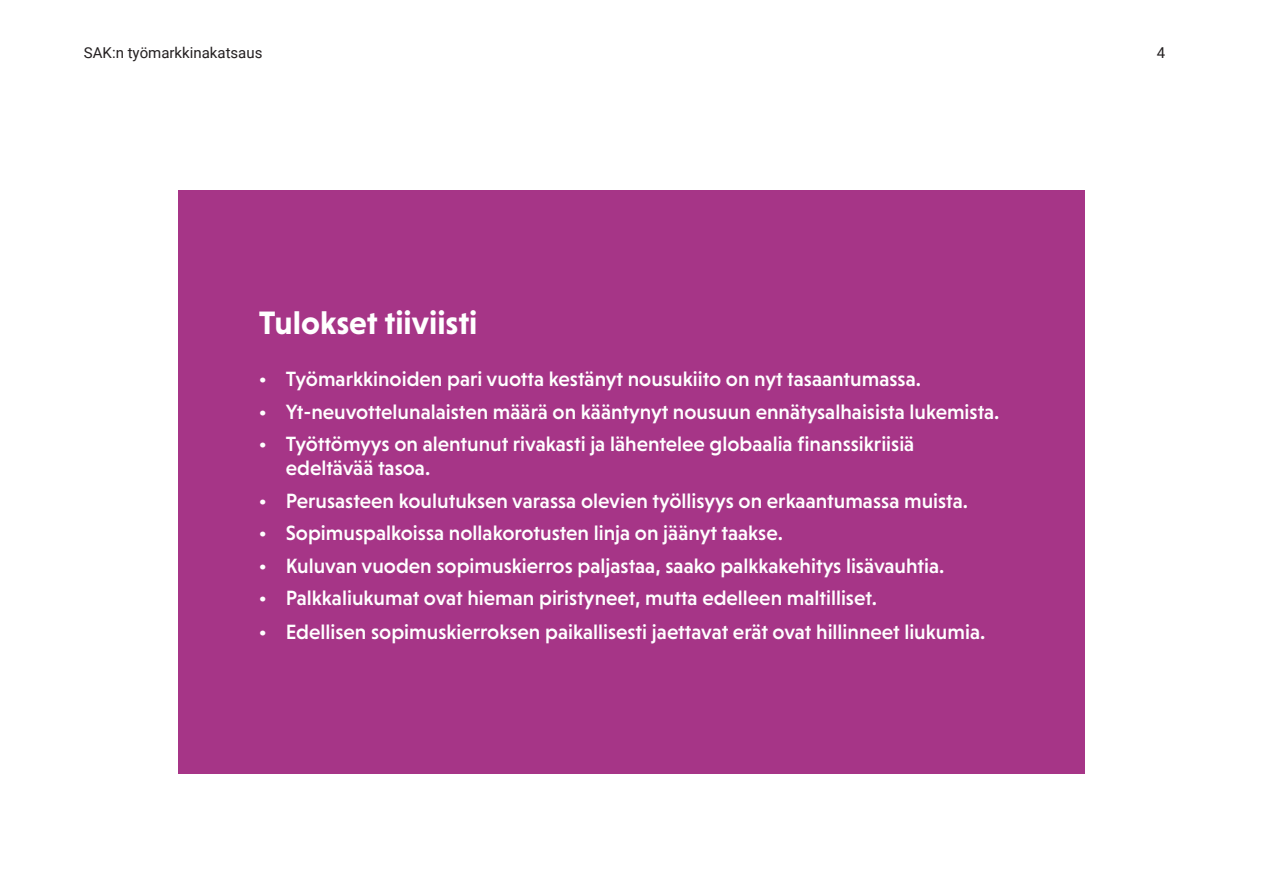
<style>
.page{position:relative;width:1263px;height:893px;background:#fff}
.page>*{position:absolute;margin:0;border:0;box-sizing:border-box;transform-origin:0 0}
.t1{font:700 33px "Niveau Grotesk";color:#fff}
.t2{font:500 21px/24px "Niveau Grotesk";color:#fff}
.t3{font:15px "Roboto";color:#231f20}
</style>
<div class="page">
<div style="left:178px;top:191px;width:907px;height:583px;background:#a63587"></div>
<p class="t3" style="left:84px;top:42px;width:180px">SAK:n työmarkkinakatsaus</p>
<p class="t3" style="left:1157px;top:42px;width:10px">4</p>
<p class="t1" style="left:259px;top:304px;width:220px">Tulokset tiiviisti</p>
<p class="t2" style="left:259px;top:367px;width:664px">• Työmarkkinoiden pari vuotta kestänyt nousukiito on nyt tasaantumassa.</p>
<p class="t2" style="left:259px;top:399px;width:742px">• Yt-neuvottelunalaisten määrä on kääntynyt nousuun ennätysalhaisista lukemista.</p>
<p class="t2" style="left:286px;top:432px;width:630px;text-indent:-27px">• Työttömyys on alentunut rivakasti ja lähentelee globaalia finanssikriisiä edeltävää tasoa.</p>
<p class="t2" style="left:259px;top:488px;width:711px">• Perusasteen koulutuksen varassa olevien työllisyys on erkaantumassa muista.</p>
<p class="t2" style="left:259px;top:521px;width:526px">• Sopimuspalkoissa nollakorotusten linja on jäänyt taakse.</p>
<p class="t2" style="left:259px;top:553px;width:687px">• Kuluvan vuoden sopimuskierros paljastaa, saako palkkakehitys lisävauhtia.</p>
<p class="t2" style="left:259px;top:586px;width:620px">• Palkkaliukumat ovat hieman piristyneet, mutta edelleen maltilliset.</p>
<p class="t2" style="left:259px;top:620px;width:728px">• Edellisen sopimuskierroksen paikallisesti jaettavat erät ovat hillinneet liukumia.</p>
</div>
